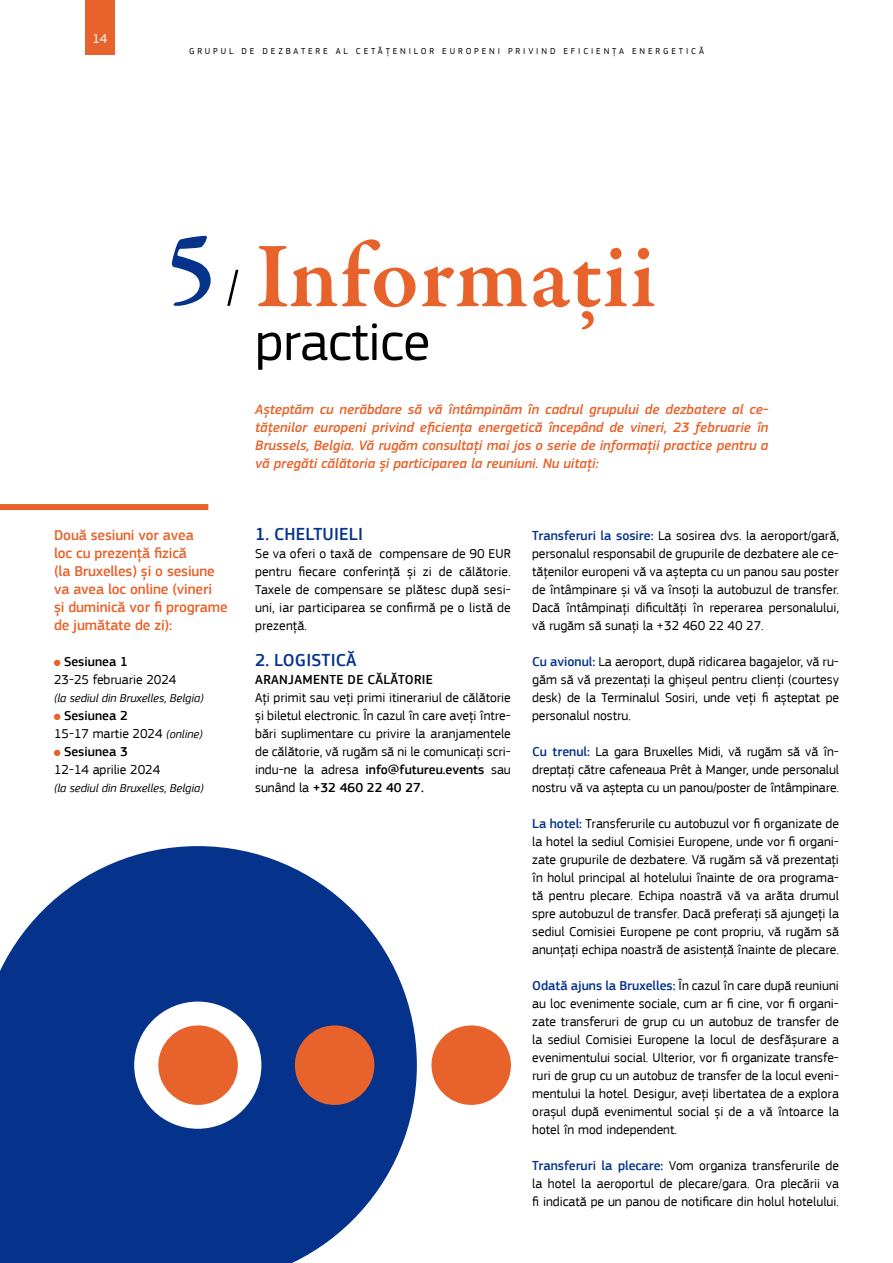
<style>
.page{position:relative;width:893px;height:1263px;background:#fff}
.page>*{position:absolute;margin:0;border:0;box-sizing:border-box;transform-origin:0 0}
.t1{font:600 94.5px "Garamond Premr Pro";letter-spacing:.01em;color:#e8632b}
.t2{font:55.5px "EC Square Sans Pro";letter-spacing:-.01em;color:#000}
.t3{font:500 18px "EC Square Sans Pro";letter-spacing:.01em;color:#05338c}
.t4{font:500 15px/18px "EC Square Sans Pro";letter-spacing:-.01em;color:#e8632c}
.t5{font:italic 500 14.25px/18px "EC Square Sans Pro";color:#e8632b;text-align:justify}
.t6{font:13.5px/18px "EC Square Sans Pro";color:#000;text-align:justify}
.t7{font:500 13.5px "EC Square Sans Pro";color:#000}
.t8{font:500 13.5px "EC Square Sans Pro";letter-spacing:.02em;color:#000}
.t9{font:13.5px "EC Square Sans Pro";color:#fff}
.t10{font:italic 12px "EC Square Sans Pro";color:#000}
.t11{font:9px "EC Square Sans Pro";letter-spacing:.32em;color:#000}
.s1{font-style:italic;font-size:12px}
.s2{font-weight:500}
.s3{font-weight:500;color:#05338c}
</style>
<div class="page">
<div style="left:85px;top:0;width:30px;height:54px;background:#e8632b"></div>
<svg style="left:0;top:846px;width:417px;height:417px;fill:#05338c"></svg>
<div style="left:431px;top:1025px;width:80px;height:80px;background:#e8632b;border-radius:50%"></div>
<div style="left:295px;top:1025px;width:79px;height:80px;background:#e8632b;border-radius:50%"></div>
<div style="left:158px;top:1025px;width:80px;height:80px;background:#e8632b;border-radius:50%"></div>
<svg style="left:227px;top:270px;width:11px;height:36px"></svg>
<svg style="left:172px;top:236px;width:39px;height:70px"></svg>
<div style="left:0;top:504px;width:208px;height:6px;background:#e8632c"></div>
<svg style="left:54px;top:660px;width:6px;height:6px"></svg>
<svg style="left:54px;top:714px;width:6px;height:6px"></svg>
<svg style="left:54px;top:750px;width:6px;height:6px"></svg>
<p class="t9" style="left:92px;top:30px;width:17px">14</p>
<p class="t11" style="left:189px;top:46px;width:516px">GRUPUL DE DEZBATERE AL CETĂȚENILOR EUROPENI PRIVIND EFICIENȚA ENERGETICĂ</p>
<h1 class="t1" style="left:255px;top:219px;width:402px">Informații</h1>
<h2 class="t2" style="left:255px;top:309px;width:177px">practice</h2>
<p class="t5" style="left:255px;top:401px;width:515px">Așteptăm cu nerăbdare să vă întâmpinăm în cadrul grupului de dezbatere al ce&shy;tățenilor europeni privind eficiența energetică începând de vineri, 23 februarie în Brussels, Belgia. Vă rugăm consultați mai jos o serie de informații practice pentru a vă pregăti călătoria și participarea la reuniuni. Nu uitați:</p>
<p class="t4" style="left:54px;top:526px;width:175px">Două sesiuni vor avea<br>loc cu prezență fizică<br>(la Bruxelles) și o sesiune va avea loc online (vineri<br>și duminică vor fi programe de jumătate de zi):</p>
<p class="t7" style="left:64px;top:654px;width:65px">Sesiunea 1</p>
<p class="t6" style="left:54px;top:671px;width:124px">23-25 februarie 2024</p>
<p class="t10" style="left:54px;top:691px;width:151px">(la sediul din Bruxelles, Belgia)</p>
<p class="t7" style="left:64px;top:708px;width:65px">Sesiunea 2</p>
<p class="t6" style="left:54px;top:725px;width:150px">15-17 martie 2024 <span class="s1">(online)</span></p>
<p class="t7" style="left:64px;top:744px;width:65px">Sesiunea 3</p>
<p class="t6" style="left:54px;top:761px;width:108px">12-14 aprilie 2024</p>
<p class="t10" style="left:54px;top:781px;width:151px">(la sediul din Bruxelles, Belgia)</p>
<h3 class="t3" style="left:255px;top:524px;width:109px">1. CHELTUIELI</h3>
<p class="t6" style="left:255px;top:545px;width:257px">Se va oferi o taxă de compensare de 90 EUR pentru fiecare conferință și zi de călătorie.<br>Taxele de compensare se plătesc după sesi&shy;uni, iar participarea se confirmă pe o listă de prezență.</p>
<h3 class="t3" style="left:255px;top:650px;width:103px">2. LOGISTICĂ</h3>
<p class="t8" style="left:255px;top:672px;width:179px">ARANJAMENTE DE CĂLĂTORIE</p>
<p class="t6" style="left:255px;top:689px;width:257px">Ați primit sau veți primi itinerariul de călătorie și biletul electronic. În cazul în care aveți între&shy;bări suplimentare cu privire la aranjamentele de călătorie, vă rugăm să ni le comunicați scri&shy;indu-ne la adresa <span class="s2">info@futureu.events</span> sau sunând la <span class="s2">+32 460 22 40 27.</span></p>
<p class="t6" style="left:532px;top:527px;width:308px"><span class="s3">Transferuri la sosire:</span> La sosirea dvs. la aeroport/gară, personalul responsabil de grupurile de dezbatere ale ce&shy;tățenilor europeni vă va aștepta cu un panou sau poster de întâmpinare și vă va însoți la autobuzul de transfer.<br>Dacă întâmpinați dificultăți în reperarea personalului, vă rugăm să sunați la +32 460 22 40 27.</p>
<p class="t6" style="left:532px;top:653px;width:308px"><span class="s3">Cu avionul:</span> La aeroport, după ridicarea bagajelor, vă ru&shy;găm să vă prezentați la ghișeul pentru clienți (courtesy desk) de la Terminalul Sosiri, unde veți fi așteptat pe personalul nostru.</p>
<p class="t6" style="left:532px;top:743px;width:308px"><span class="s3">Cu trenul:</span> La gara Bruxelles Midi, vă rugăm să vă în&shy;dreptați către cafeneaua Prêt à Manger, unde personalul nostru vă va aștepta cu un panou/poster de întâmpinare.</p>
<p class="t6" style="left:532px;top:815px;width:308px"><span class="s3">La hotel:</span> Transferurile cu autobuzul vor fi organizate de la hotel la sediul Comisiei Europene, unde vor fi organi&shy;zate grupurile de dezbatere. Vă rugăm să vă prezentați în holul principal al hotelului înainte de ora programa&shy;tă pentru plecare. Echipa noastră vă va arăta drumul spre autobuzul de transfer. Dacă preferați să ajungeți la sediul Comisiei Europene pe cont propriu, vă rugăm să anunțați echipa noastră de asistență înainte de plecare.</p>
<p class="t6" style="left:532px;top:977px;width:308px"><span class="s3">Odată ajuns la Bruxelles:</span> În cazul în care după reuniuni au loc evenimente sociale, cum ar fi cine, vor fi organi&shy;zate transferuri de grup cu un autobuz de transfer de la sediul Comisiei Europene la locul de desfășurare a evenimentului social. Ulterior, vor fi organizate transfe&shy;ruri de grup cu un autobuz de transfer de la locul eveni&shy;mentului la hotel. Desigur, aveți libertatea de a explora orașul după evenimentul social și de a vă întoarce la hotel în mod independent.</p>
<p class="t6" style="left:532px;top:1157px;width:308px"><span class="s3">Transferuri la plecare:</span> Vom organiza transferurile de la hotel la aeroportul de plecare/gara. Ora plecării va fi indicată pe un panou de notificare din holul hotelului.</p>
</div>
